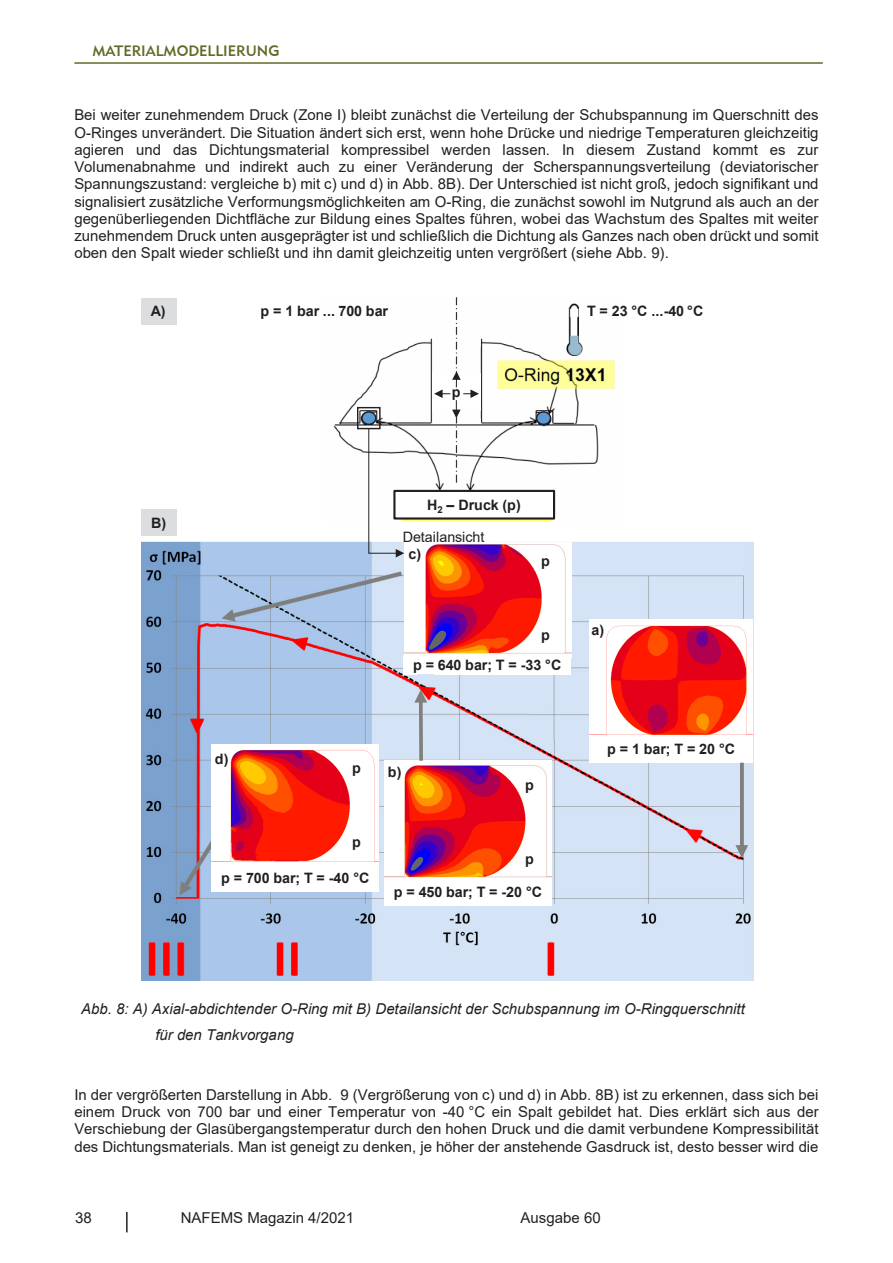
<style>
.page{position:relative;width:893px;height:1263px;background:#fff}
.page>*{position:absolute;margin:0;border:0;box-sizing:border-box;transform-origin:0 0}
.t1{font:15px/17.2px "Arial";color:#231f20;text-align:justify}
.t2{font:italic 15px/26px "Arial";color:#231f20}
.t3{font:15px "Geometric 415 BT Medium A";color:#636927}
.t4{font:700 14.4px "Arial";letter-spacing:-.01em;color:#231f20}
.t5{font:14.4px "Arial";letter-spacing:-.01em;color:#231f20}
</style>
<div class="page">
<hr style="left:126px;top:1212px;width:2px;height:20px;background:#231f20">
<hr style="left:74px;top:62px;width:749px;height:2px;background:#636927">
<div style="left:141px;top:298px;width:35px;height:26px;background:#dcdddf"></div>
<div style="left:141px;top:509px;width:36px;height:27px;background:#dcdddf"></div>
<img style="left:141px;top:541px;width:612px;height:439px">
<img style="left:333px;top:298px;width:283px;height:223px">
<div style="left:394px;top:491px;width:160px;height:27px;background:#fff"></div>
<div style="left:393px;top:490px;width:162px;height:30px;border:2px solid #231f20"></div>
<div style="left:357px;top:407px;width:24px;height:22px;border:1px solid #231f20"></div>
<svg style="left:362px;top:412px;width:14px;height:12px"></svg>
<div style="left:361px;top:411px;width:15px;height:14px;border:1px solid #231f20;border-radius:50%"></div>
<svg style="left:537px;top:412px;width:13px;height:12px"></svg>
<div style="left:536px;top:411px;width:15px;height:14px;border:1px solid #231f20;border-radius:50%"></div>
<svg style="left:368px;top:428px;width:36px;height:129px"></svg>
<div style="left:432px;top:373px;width:48px;height:37px;background:#fff"></div>
<svg style="left:434px;top:371px;width:45px;height:47px"></svg>
<img style="left:530px;top:667px;width:60px;height:73px">
<img style="left:590px;top:619px;width:163px;height:116px">
<div style="left:590px;top:735px;width:163px;height:28px;background:#fff"></div>
<img style="left:384px;top:761px;width:168px;height:117px">
<div style="left:384px;top:878px;width:168px;height:28px;background:#fff"></div>
<svg style="left:419px;top:703px;width:4px;height:58px"></svg>
<svg style="left:414px;top:690px;width:13px;height:13px"></svg>
<svg style="left:740px;top:763px;width:4px;height:82px"></svg>
<svg style="left:735px;top:845px;width:13px;height:13px"></svg>
<img style="left:404px;top:542px;width:167px;height:113px">
<div style="left:403px;top:655px;width:168px;height:20px;background:#fff"></div>
<hr style="left:418px;top:674px;width:16px;height:4px;background:#d4e3f6">
<img style="left:212px;top:744px;width:167px;height:120px">
<div style="left:212px;top:864px;width:167px;height:27px;background:#fff"></div>
<p class="t3" style="left:92px;top:42px;width:188px">MATERIALMODELLIERUNG</p>
<p class="t1" style="left:74px;top:106px;width:746px">Bei weiter zunehmendem Druck (Zone I) bleibt zunächst die Verteilung der Schubspannung im Querschnitt des O-Ringes unverändert. Die Situation ändert sich erst, wenn hohe Drücke und niedrige Temperaturen gleichzeitig agieren und das Dichtungsmaterial kompressibel werden lassen. In diesem Zustand kommt es zur Volumenabnahme und indirekt auch zu einer Veränderung der Scherspannungsverteilung (deviatorischer Spannungszustand: vergleiche b) mit c) und d) in Abb. 8B). Der Unterschied ist nicht groß, jedoch signifikant und signalisiert zusätzliche Verformungsmöglichkeiten am O-Ring, die zunächst sowohl im Nutgrund als auch an der gegenüberliegenden Dichtfläche zur Bildung eines Spaltes führen, wobei das Wachstum des Spaltes mit weiter zunehmendem Druck unten ausgeprägter ist und schließlich die Dichtung als Ganzes nach oben drückt und somit oben den Spalt wieder schließt und ihn damit gleichzeitig unten vergrößert (siehe Abb. 9).</p>
<p class="t4" style="left:151px;top:301px;width:16px">A)</p>
<p class="t4" style="left:151px;top:513px;width:16px">B)</p>
<p class="t4" style="left:261px;top:301px;width:129px">p = 1 bar ... 700 bar</p>
<p class="t4" style="left:587px;top:301px;width:118px">T = 23 °C ...-40 °C</p>
<p class="t4" style="left:452px;top:382px;width:10px">p</p>
<p class="t4" style="left:427px;top:495px;width:95px">H<sub>2</sub> – Druck (p)</p>
<p class="t5" style="left:403px;top:527px;width:83px">Detailansicht</p>
<p class="t4" style="left:409px;top:543px;width:14px">c)</p>
<p class="t4" style="left:541px;top:550px;width:10px">p</p>
<p class="t4" style="left:541px;top:624px;width:10px">p</p>
<p class="t4" style="left:413px;top:655px;width:150px">p = 640 bar; T = -33 °C</p>
<p class="t4" style="left:215px;top:748px;width:15px">d)</p>
<p class="t4" style="left:352px;top:758px;width:10px">p</p>
<p class="t4" style="left:352px;top:831px;width:10px">p</p>
<p class="t4" style="left:221px;top:868px;width:150px">p = 700 bar; T = -40 °C</p>
<p class="t4" style="left:388px;top:762px;width:15px">b)</p>
<p class="t4" style="left:525px;top:775px;width:10px">p</p>
<p class="t4" style="left:525px;top:848px;width:10px">p</p>
<p class="t4" style="left:394px;top:882px;width:150px">p = 450 bar; T = -20 °C</p>
<p class="t4" style="left:592px;top:619px;width:14px">a)</p>
<p class="t4" style="left:607px;top:739px;width:129px">p = 1 bar; T = 20 °C</p>
<p class="t2" style="left:155px;top:995px;width:591px;text-indent:-74px">Abb. 8: A) Axial-abdichtender O-Ring mit B) Detailansicht der Schubspannung im O-Ringquerschnitt für den Tankvorgang</p>
<p class="t1" style="left:74px;top:1086px;width:746px">In der vergrößerten Darstellung in Abb. 9 (Vergrößerung von c) und d) in Abb. 8B) ist zu erkennen, dass sich bei einem Druck von 700 bar und einer Temperatur von -40 °C ein Spalt gebildet hat. Dies erklärt sich aus der Verschiebung der Glasübergangstemperatur durch den hohen Druck und die damit verbundene Kompressibilität des Dichtungsmaterials. Man ist geneigt zu denken, je höher der anstehende Gasdruck ist, desto besser wird die</p>
<p class="t1" style="left:75px;top:1209px;width:18px">38</p>
<p class="t1" style="left:181px;top:1209px;width:175px">NAFEMS Magazin 4/2021</p>
<p class="t1" style="left:521px;top:1209px;width:82px">Ausgabe 60</p>
</div>
